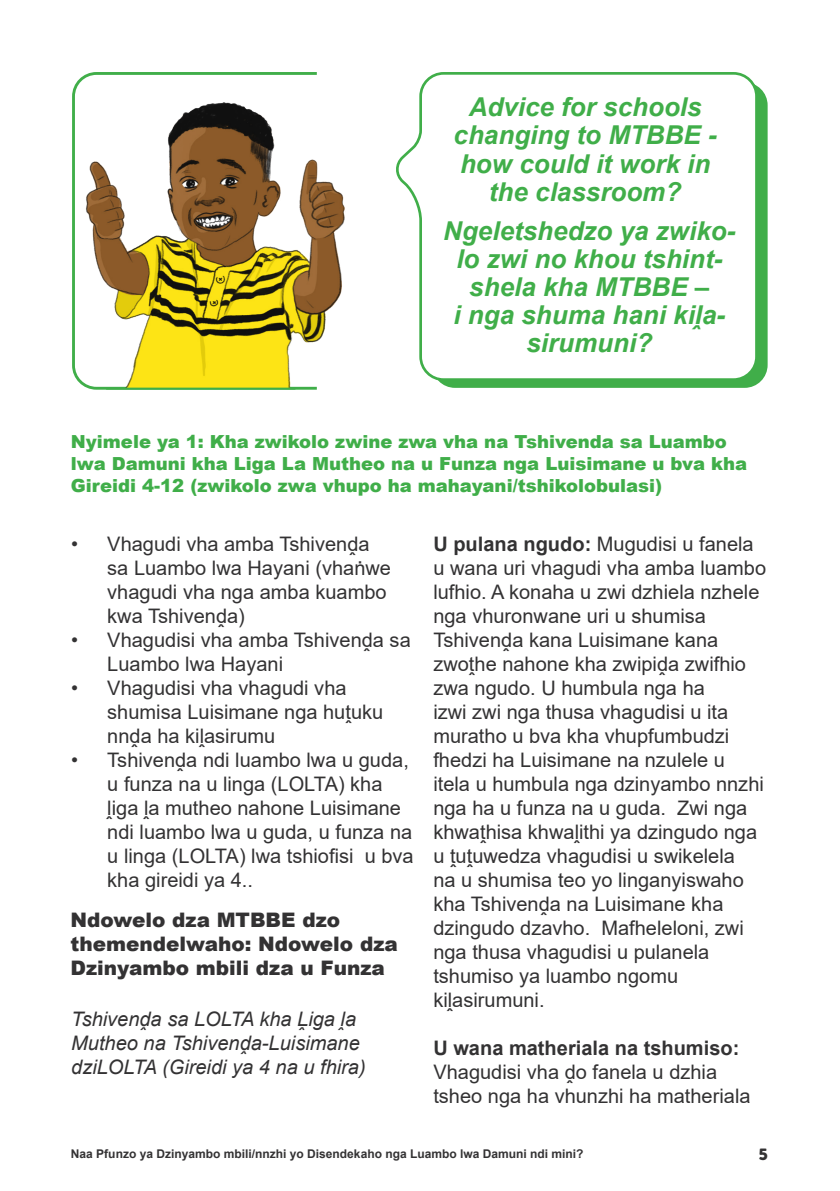
<style>
.page{position:relative;width:840px;height:1191px;background:#fff}
.page>*{position:absolute;margin:0;border:0;box-sizing:border-box;transform-origin:0 0}
.t1{font:italic 700 26px/28px "Arial";color:#40ae49;text-align:center}
.t2{font:20px/24px "Arial";color:#333233}
.t3{font:italic 20px/24px "Arial";color:#333233}
.t4{font:900 20px/24px "Arial";color:#333233}
.t5{font:900 18px/21.6px "Arial";color:#40ae49}
.t6{font:16px "Museo Sans Rounded 900";color:#333233}
.t7{font:700 12px "Arial";color:#333233}
.s1{font-weight:700}
</style>
<div class="page">
<svg style="left:72px;top:72px;width:245px;height:318px"></svg>
<img style="left:85px;top:102px;width:260px;height:286px">
<div style="left:432px;top:82px;width:335px;height:306px;background:#40ae49;border-radius:23px"></div>
<div style="left:396px;top:72px;width:362px;height:310px;background:#fff"></div>
<hr style="left:106px;top:387px;width:189px;height:2px;background:#40ae49">
<p class="t1" style="left:468px;top:94px;width:234px">Advice for schools</p>
<p class="t1" style="left:453px;top:122px;width:264px">changing to MTBBE - how could it work in the classroom?</p>
<p class="t1" style="left:443px;top:217px;width:293px">Ngeletshedzo ya zwiko&shy;lo zwi no khou tshint&shy;shela kha MTBBE –</p>
<p class="t1" style="left:453px;top:301px;width:273px">i nga shuma hani kiḽa&shy;sirumuni?</p>
<p class="t5" style="left:71px;top:430px;width:677px">Nyimele ya 1: Kha zwikolo zwine zwa vha na Tshivenda sa Luambo lwa Damuni kha Liga La Mutheo na u Funza nga Luisimane u bva kha<br>Gireidi 4-12 (zwikolo zwa vhupo ha mahayani/tshikolobulasi)</p>
<p class="t2" style="left:107px;top:531px;width:285px;text-indent:-36px">• Vhagudi vha amba Tshivenḓa sa Luambo lwa Hayani (vhaṅwe vhagudi vha nga amba kuambo kwa Tshivenḓa)</p>
<p class="t2" style="left:107px;top:627px;width:305px;text-indent:-36px">• Vhagudisi vha amba Tshivenḓa sa<br>Luambo lwa Hayani</p>
<p class="t2" style="left:107px;top:675px;width:277px;text-indent:-36px">• Vhagudisi vha vhagudi vha shumisa Luisimane nga huṱuku nnḓa ha kiḽasirumu</p>
<p class="t2" style="left:107px;top:747px;width:308px;text-indent:-36px">• Tshivenḓa ndi luambo lwa u guda, u funza na u linga (LOLTA) kha ḽiga ḽa mutheo nahone Luisimane ndi luambo lwa u guda, u funza na u linga (LOLTA) lwa tshiofisi u bva kha gireidi ya 4..</p>
<p class="t4" style="left:70px;top:907px;width:329px">Ndowelo dza MTBBE dzo themendelwaho: Ndowelo dza<br>Dzinyambo mbili dza u Funza</p>
<p class="t3" style="left:71px;top:1007px;width:296px">Tshivenḓa sa LOLTA kha Ḽiga ḽa<br>Mutheo na Tshivenḓa-Luisimane dziLOLTA (Gireidi ya 4 na u fhira)</p>
<p class="t2" style="left:433px;top:531px;width:334px"><span class="s1">U pulana ngudo:</span> Mugudisi u fanela u wana uri vhagudi vha amba luambo lufhio. A konaha u zwi dzhiela nzhele nga vhuronwane uri u shumisa<br>Tshivenḓa kana Luisimane kana zwoṱhe nahone kha zwipiḓa zwifhio zwa ngudo. U humbula nga ha<br>izwi zwi nga thusa vhagudisi u ita muratho u bva kha vhupfumbudzi fhedzi ha Luisimane na nzulele u itela u humbula nga dzinyambo nnzhi nga ha u funza na u guda. Zwi nga khwaṱhisa khwaḽithi ya dzingudo nga u ṱuṱuwedza vhagudisi u swikelela<br>na u shumisa teo yo linganyiswaho kha Tshivenḓa na Luisimane kha dzingudo dzavho. Mafheleloni, zwi nga thusa vhagudisi u pulanela tshumiso ya luambo ngomu kiḽasirumuni.</p>
<p class="t2" style="left:433px;top:1035px;width:318px"><span class="s1">U wana matheriala na tshumiso:<br></span>Vhagudisi vha ḓo fanela u dzhia tsheo nga ha vhunzhi ha matheriala</p>
<p class="t7" style="left:71px;top:1144px;width:514px">Naa Pfunzo ya Dzinyambo mbili/nnzhi yo Disendekaho nga Luambo lwa Damuni ndi mini?</p>
<p class="t6" style="left:758px;top:1145px;width:11px">5</p>
</div>
